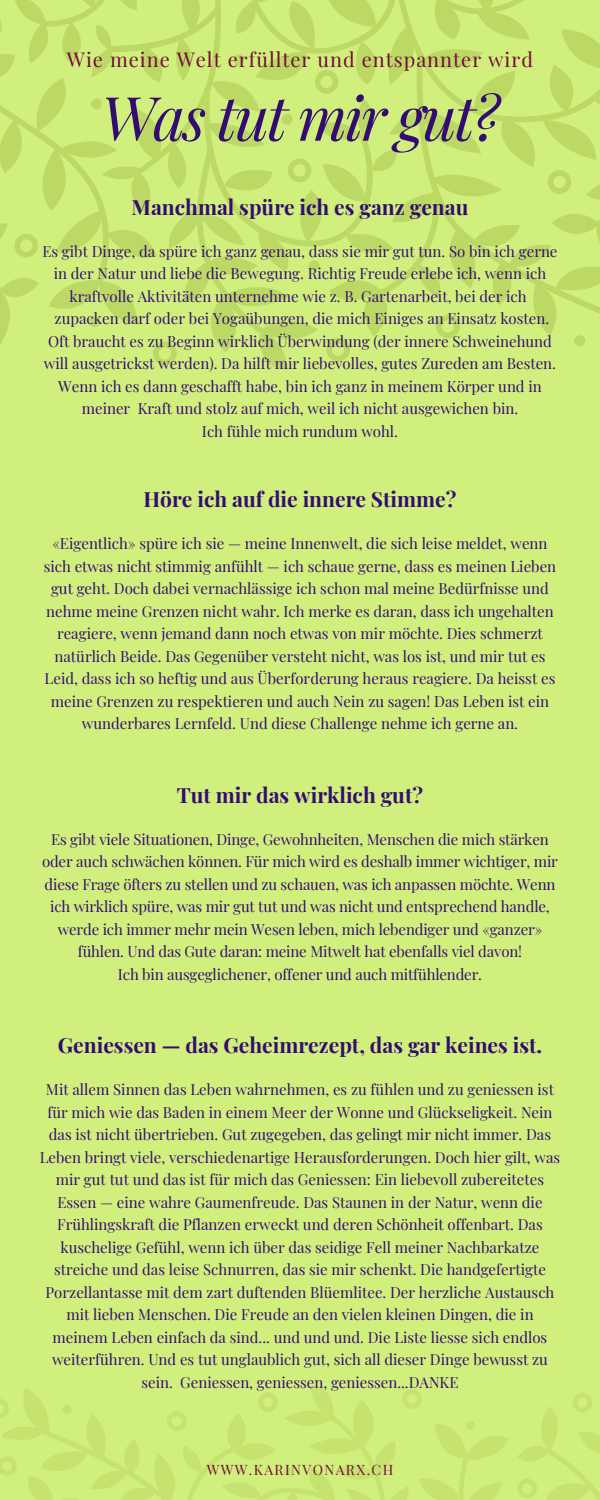
<style>
.page{position:relative;width:600px;height:1500px;background:#d1ef7c}
.page>*{position:absolute;margin:0;border:0;box-sizing:border-box;transform-origin:0 0}
.t1{font:italic 61px "Playfair Display";letter-spacing:-.04em;color:#330c72}
.t2{font:700 21px "Playfair Display";color:#330c72}
.t3{font:20px "Playfair Display";letter-spacing:.05em;color:#720c3a}
.t4{font:15px/22.5px "Playfair Display";color:#330c72;text-align:center}
.t5{font:14px "Playfair Display";letter-spacing:.1em;color:#720c3a}
</style>
<div class="page">
<svg style="left:0;top:0;width:600px;height:370px"></svg>
<svg style="left:0;top:1386px;width:600px;height:114px"></svg>
<p class="t3" style="left:67px;top:45px;width:468px">Wie meine Welt erfüllter und entspannter wird</p>
<p class="t1" style="left:101px;top:75px;width:400px">Was tut mir gut?</p>
<p class="t2" style="left:132px;top:192px;width:338px">Manchmal spüre ich es ganz genau</p>
<p class="t4" style="left:42px;top:239px;width:517px">Es gibt Dinge, da spüre ich ganz genau, dass sie mir gut tun. So bin ich gerne in der Natur und liebe die Bewegung. Richtig Freude erlebe ich, wenn ich kraftvolle Aktivitäten unternehme wie z. B. Gartenarbeit, bei der ich zupacken darf oder bei Yogaübungen, die mich Einiges an Einsatz kosten.<br>Oft braucht es zu Beginn wirklich Überwindung (der innere Schweinehund will ausgetrickst werden). Da hilft mir liebevolles, gutes Zureden am Besten.<br>Wenn ich es dann geschafft habe, bin ich ganz in meinem Körper und in meiner Kraft und stolz auf mich, weil ich nicht ausgewichen bin.</p>
<p class="t4" style="left:202px;top:419px;width:198px">Ich fühle mich rundum wohl.</p>
<p class="t2" style="left:144px;top:485px;width:314px">Höre ich auf die innere Stimme?</p>
<p class="t4" style="left:44px;top:532px;width:514px">«Eigentlich» spüre ich sie — meine Innenwelt, die sich leise meldet, wenn sich etwas nicht stimmig anfühlt — ich schaue gerne, dass es meinen Lieben gut geht. Doch dabei vernachlässige ich schon mal meine Bedürfnisse und nehme meine Grenzen nicht wahr. Ich merke es daran, dass ich ungehalten reagiere, wenn jemand dann noch etwas von mir möchte. Dies schmerzt natürlich Beide. Das Gegenüber versteht nicht, was los ist, und mir tut es Leid, dass ich so heftig und aus Überforderung heraus reagiere. Da heisst es meine Grenzen zu respektieren und auch Nein zu sagen! Das Leben ist ein wunderbares Lernfeld. Und diese Challenge nehme ich gerne an.</p>
<p class="t2" style="left:177px;top:780px;width:248px">Tut mir das wirklich gut?</p>
<p class="t4" style="left:42px;top:827px;width:517px">Es gibt viele Situationen, Dinge, Gewohnheiten, Menschen die mich stärken oder auch schwächen können. Für mich wird es deshalb immer wichtiger, mir diese Frage öfters zu stellen und zu schauen, was ich anpassen möchte. Wenn ich wirklich spüre, was mir gut tut und was nicht und entsprechend handle, werde ich immer mehr mein Wesen leben, mich lebendiger und «ganzer» fühlen. Und das Gute daran: meine Mitwelt hat ebenfalls viel davon!</p>
<p class="t4" style="left:118px;top:962px;width:366px">Ich bin ausgeglichener, offener und auch mitfühlender.</p>
<p class="t2" style="left:58px;top:1030px;width:486px">Geniessen — das Geheimrezept, das gar keines ist.</p>
<p class="t4" style="left:40px;top:1078px;width:522px">Mit allem Sinnen das Leben wahrnehmen, es zu fühlen und zu geniessen ist für mich wie das Baden in einem Meer der Wonne und Glückseligkeit. Nein das ist nicht übertrieben. Gut zugegeben, das gelingt mir nicht immer. Das Leben bringt viele, verschiedenartige Herausforderungen. Doch hier gilt, was mir gut tut und das ist für mich das Geniessen: Ein liebevoll zubereitetes Essen — eine wahre Gaumenfreude. Das Staunen in der Natur, wenn die Frühlingskraft die Pflanzen erweckt und deren Schönheit offenbart. Das kuschelige Gefühl, wenn ich über das seidige Fell meiner Nachbarkatze streiche und das leise Schnurren, das sie mir schenkt. Die handgefertigte Porzellantasse mit dem zart duftenden Blüemlitee. Der herzliche Austausch mit lieben Menschen. Die Freude an den vielen kleinen Dingen, die in meinem Leben einfach da sind... und und und. Die Liste liesse sich endlos weiterführen. Und es tut unglaublich gut, sich all dieser Dinge bewusst zu sein. Geniessen, geniessen, geniessen...DANKE</p>
<p class="t5" style="left:207px;top:1460px;width:188px">WWW.KARINVONARX.CH</p>
</div>
